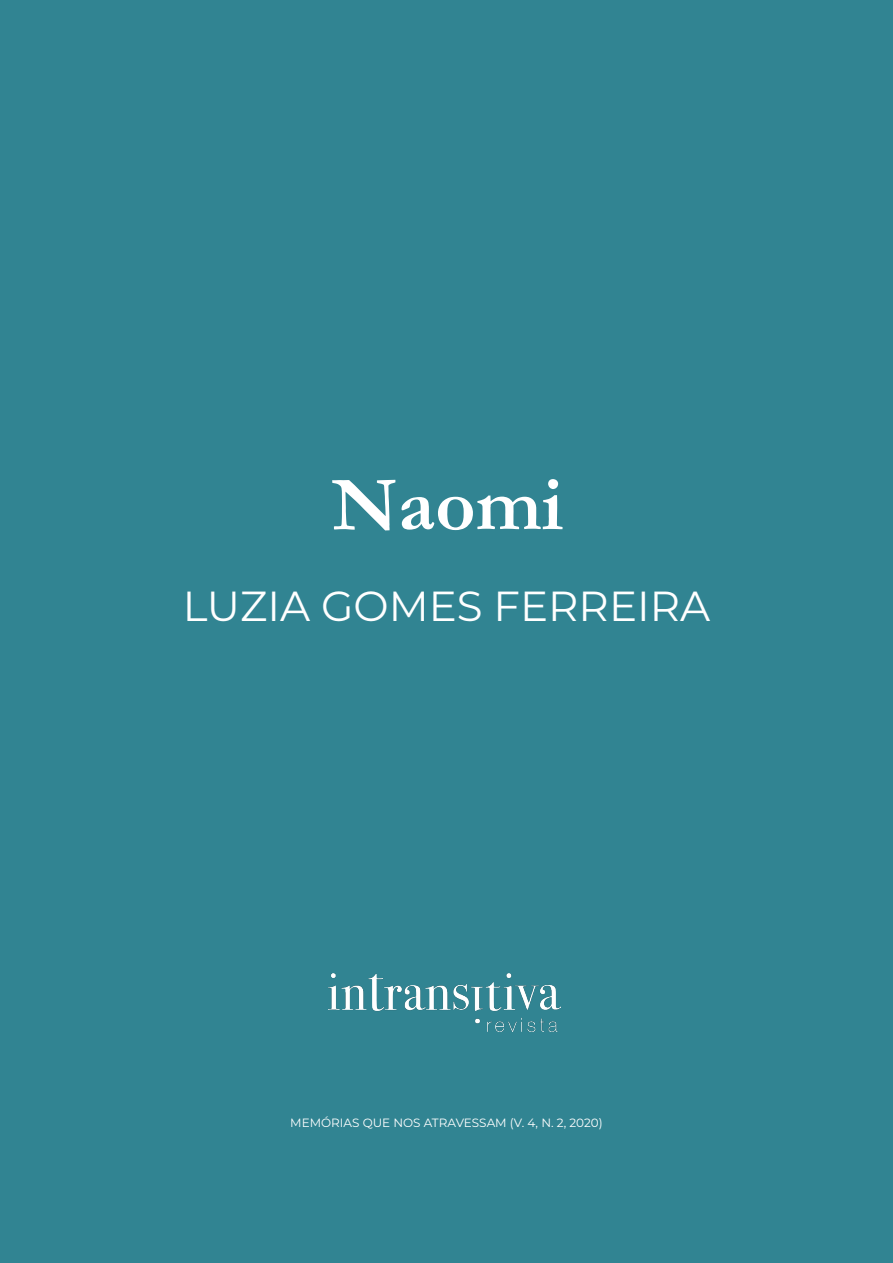
<style>
.page{position:relative;width:893px;height:1263px;background:#318492}
.page>*{position:absolute;margin:0;border:0;box-sizing:border-box;transform-origin:0 0}
.t1{font:700 78px "Garamond";color:#fff}
.t2{font:42px "Montserrat";color:#fff}
.t3{font:12px "Montserrat";color:#fff}
</style>
<div class="page">
<img style="left:328px;top:973px;width:232px;height:58px">
<h1 class="t1" style="left:332px;top:452px;width:233px">Naomi</h1>
<h2 class="t2" style="left:183px;top:577px;width:529px">LUZIA GOMES FERREIRA</h2>
<p class="t3" style="left:290px;top:1114px;width:314px">MEMÓRIAS QUE NOS ATRAVESSAM (V. 4, N. 2, 2020)</p>
</div>
